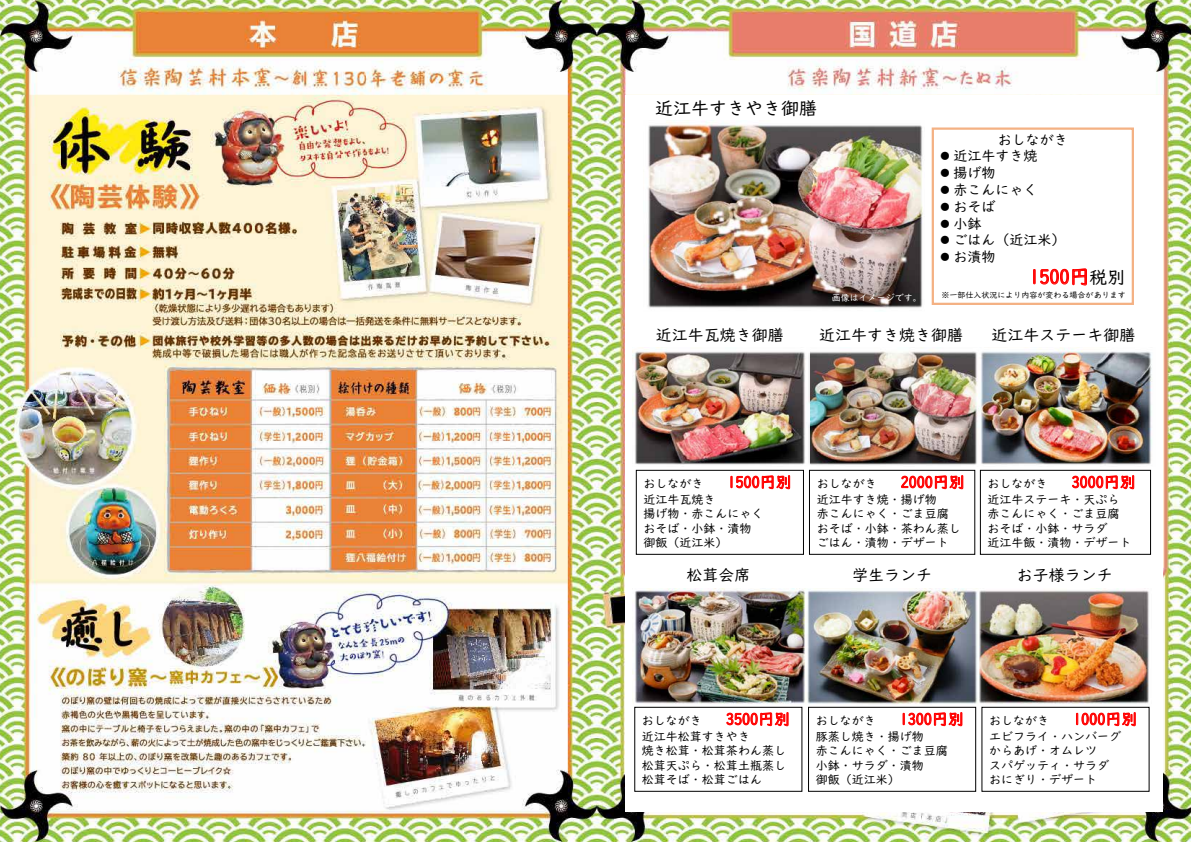
<style>
.page{position:relative;width:1191px;height:842px;background:#fff}
.page>*{position:absolute;margin:0;border:0;box-sizing:border-box;transform-origin:0 0}
.t1{font:20px "UD Digi Kyokasho N R";color:#f00}
.t2{font:18px "UD Digi Kyokasho N R";color:#000}
.t3{font:15.9px "UD Digi Kyokasho N R";letter-spacing:.005em;color:#000}
.t4{font:15.9px "UD Digi Kyokasho N R";letter-spacing:.005em;color:#f00}
.t5{font:14.1px "UD Digi Kyokasho N R";letter-spacing:-.005em;color:#000}
.t6{font:12px/14.4px "UD Digi Kyokasho N R";color:#000}
.t7{font:9px "UD Digi Kyokasho N R";color:#fff}
.t8{font:8.1px "UD Digi Kyokasho N R";letter-spacing:-.005em;color:#000}
.s1{font-size:18px;color:#000}
</style>
<div class="page">
<img style="left:0;top:0;width:1190px;height:842px">
<div style="left:625px;top:95px;width:537px;height:717px;background:#fff"></div>
<img style="left:633px;top:589px;width:172px;height:119px">
<img style="left:647px;top:121px;width:276px;height:187px">
<img style="left:809px;top:348px;width:343px;height:99px">
<img style="left:979px;top:590px;width:171px;height:118px">
<img style="left:633px;top:351px;width:176px;height:113px">
<img style="left:807px;top:589px;width:171px;height:118px">
<svg style="left:931px;top:127px;width:203px;height:178px"></svg>
<svg style="left:636px;top:446px;width:515px;height:109px"></svg>
<img style="left:634px;top:683px;width:168px;height:109px">
<svg style="left:808px;top:707px;width:341px;height:85px"></svg>
<h2 class="t2" style="left:655px;top:99px;width:163px">近江牛すきやき御膳</h2>
<p class="t7" style="left:831px;top:293px;width:91px">画像はイメージです。</p>
<p class="t5" style="left:997px;top:131px;width:72px">おしながき</p>
<p class="t5" style="left:940px;top:148px;width:99px">● 近江牛すき焼</p>
<p class="t5" style="left:940px;top:165px;width:57px">● 揚げ物</p>
<p class="t5" style="left:940px;top:182px;width:99px">● 赤こんにゃく</p>
<p class="t5" style="left:940px;top:198px;width:57px">● おそば</p>
<p class="t5" style="left:940px;top:215px;width:43px">●小鉢</p>
<p class="t5" style="left:940px;top:232px;width:127px">● ごはん（近江米）</p>
<p class="t5" style="left:940px;top:249px;width:57px">● お漬物</p>
<h1 class="t1" style="left:1029px;top:265px;width:98px">1500円<span class="s1">税別</span></h1>
<p class="t8" style="left:941px;top:290px;width:186px">※一部仕入状況により内容が変わる場合があります</p>
<h3 class="t3" style="left:656px;top:326px;width:129px">近江牛瓦焼き御膳</h3>
<h3 class="t3" style="left:991px;top:326px;width:145px">近江牛ステーキ御膳</h3>
<h3 class="t3" style="left:819px;top:326px;width:145px">近江牛すき焼き御膳</h3>
<p class="t6" style="left:643px;top:476px;width:61px">おしながき</p>
<h3 class="t4" style="left:727px;top:473px;width:66px">1500円別</h3>
<p class="t6" style="left:643px;top:492px;width:121px">近江牛瓦焼き<br>揚げ物・赤こんにゃくおそば・小鉢・漬物御飯（近江米）</p>
<p class="t6" style="left:816px;top:476px;width:61px">おしながき</p>
<h3 class="t4" style="left:900px;top:473px;width:66px">2000円別</h3>
<p class="t6" style="left:816px;top:492px;width:145px">近江牛すき焼・揚げ物<br>赤こんにゃく・ごま豆腐おそば・小鉢・茶わん蒸しごはん・漬物・デザート</p>
<p class="t6" style="left:987px;top:476px;width:61px">おしながき</p>
<h3 class="t4" style="left:1071px;top:473px;width:66px">3000円別</h3>
<p class="t6" style="left:987px;top:492px;width:145px">近江牛ステーキ・天ぷら赤こんにゃく・ごま豆腐おそば・小鉢・サラダ<br>近江牛飯・漬物・デザート</p>
<h3 class="t3" style="left:686px;top:566px;width:65px">松茸会席</h3>
<h3 class="t3" style="left:852px;top:566px;width:81px">学生ランチ</h3>
<h3 class="t3" style="left:1016px;top:566px;width:97px">お子様ランチ</h3>
<p class="t6" style="left:642px;top:713px;width:61px">おしながき</p>
<h3 class="t4" style="left:726px;top:710px;width:66px">3500円別</h3>
<p class="t6" style="left:642px;top:729px;width:145px">近江牛松茸すきやき<br>焼き松茸・松茸茶わん蒸し松茸天ぷら・松茸土瓶蒸し松茸そば・松茸ごはん</p>
<p class="t6" style="left:815px;top:713px;width:61px">おしながき</p>
<h3 class="t4" style="left:899px;top:710px;width:66px">1300円別</h3>
<p class="t6" style="left:815px;top:729px;width:133px">豚蒸し焼き・揚げ物<br>赤こんにゃく・ごま豆腐小鉢・サラダ・漬物<br>御飯（近江米）</p>
<p class="t6" style="left:989px;top:713px;width:61px">おしながき</p>
<h3 class="t4" style="left:1073px;top:710px;width:66px">1000円別</h3>
<p class="t6" style="left:989px;top:729px;width:133px">エビフライ・ハンバーグからあげ・オムレツ<br>スパゲッティ・サラダおにぎり・デザート</p>
</div>
